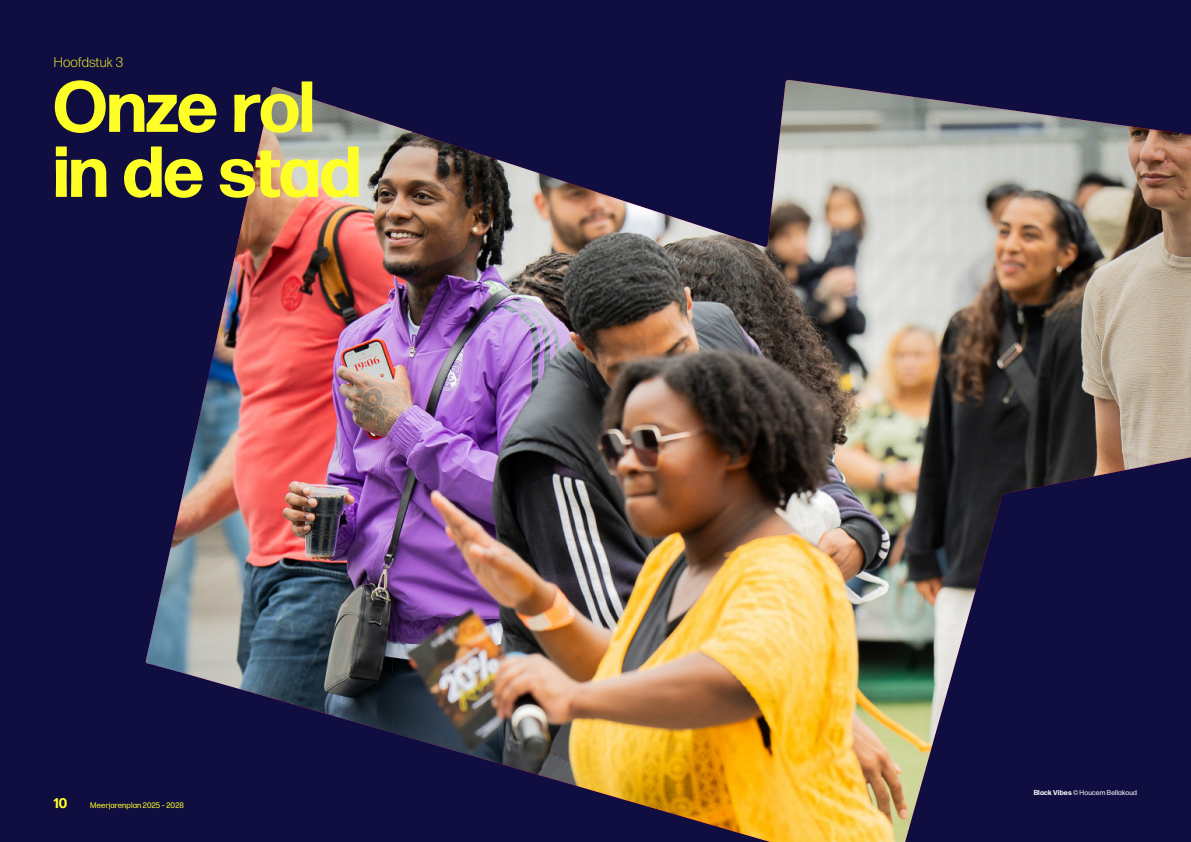
<style>
.page{position:relative;width:1191px;height:842px;background:#100e41}
.page>*{position:absolute;margin:0;border:0;box-sizing:border-box;transform-origin:0 0}
.t1{font:700 72px/65px "Forma DJR Display";letter-spacing:-.005em;color:#ffff28}
.t2{font:300 14px "Forma DJR Text";letter-spacing:.005em;color:#ffff28}
.t3{font:700 14px "Forma DJR Text";color:#ffff28}
.t4{font:8px "Forma DJR Text";letter-spacing:.015em;color:#ffff28}
.t5{font:7px "Forma DJR Text";letter-spacing:.02em;color:#fff}
.s1{font-weight:700}
</style>
<div class="page">
<img style="left:145px;top:80px;width:1046px;height:762px">
<h2 class="t2" style="left:54px;top:54px;width:71px">Hoofdstuk 3</h2>
<h1 class="t1" style="left:54px;top:73px;width:308px">Onze rol in de stad</h1>
<h2 class="t3" style="left:53px;top:794px;width:15px">10</h2>
<p class="t4" style="left:90px;top:800px;width:95px">Meerjarenplan 2025 – 2028</p>
<p class="t5" style="left:1033px;top:788px;width:105px"><span class="s1">Black Vibes</span> © Houcem Bellakoud</p>
</div>
